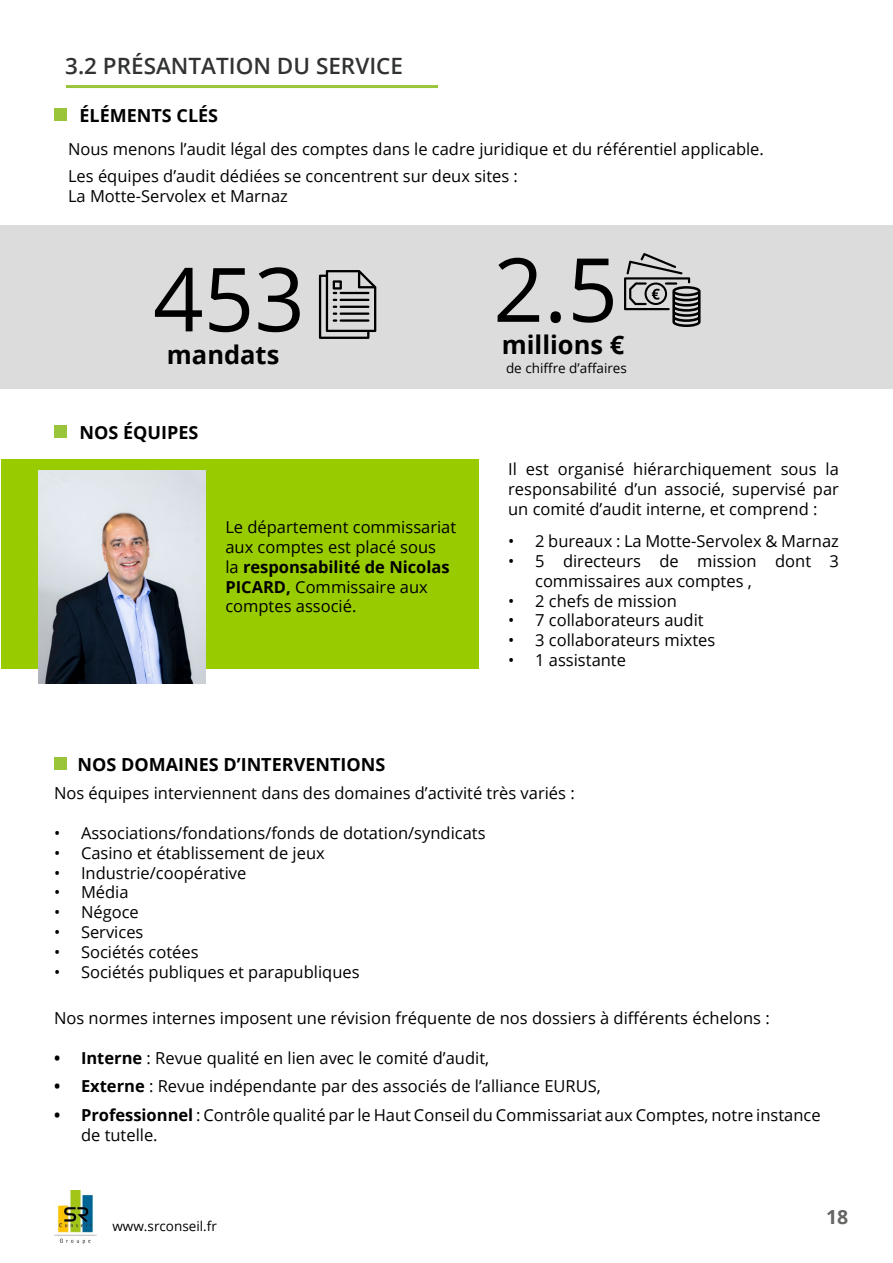
<style>
.page{position:relative;width:893px;height:1263px;background:#fff}
.page>*{position:absolute;margin:0;border:0;box-sizing:border-box;transform-origin:0 0}
.t1{font:88.5px "Open Sans";color:#000}
.t2{font:700 25.5px "Open Sans";color:#000}
.t3{font:600 22.5px "Open Sans";color:#313332}
.t4{font:700 19.5px "Open Sans";color:#666665}
.t5{font:700 18px "Open Sans";color:#000}
.t6{font:16.5px/19.8px "Open Sans";color:#000}
.t7{font:13.5px "Open Sans";color:#000}
.s1{font-weight:700}
</style>
<div class="page">
<img style="left:54px;top:1191px;width:43px;height:52px">
<div style="left:0;top:225px;width:893px;height:164px;background:#dcdcdc"></div>
<div style="left:1px;top:459px;width:477px;height:210px;background:#9c0"></div>
<hr style="left:66px;top:85px;width:372px;height:3px;background:#9ac43a">
<svg style="left:624px;top:253px;width:77px;height:74px"></svg>
<img style="left:38px;top:471px;width:167px;height:213px">
<svg style="left:319px;top:270px;width:57px;height:69px"></svg>
<div style="left:54px;top:425px;width:13px;height:13px;background:#9ac43a"></div>
<div style="left:54px;top:757px;width:13px;height:13px;background:#9ac43a"></div>
<div style="left:54px;top:108px;width:13px;height:13px;background:#9ac43a"></div>
<h3 class="t3" style="left:65px;top:51px;width:339px">3.2 PRÉSANTATION DU SERVICE</h3>
<p class="t5" style="left:80px;top:103px;width:140px">ÉLÉMENTS CLÉS</p>
<p class="t6" style="left:68px;top:135px;width:697px;line-height:27px">Nous menons l’audit légal des comptes dans le cadre juridique et du référentiel applicable.<br>Les équipes d’audit dédiées se concentrent sur deux sites :</p>
<p class="t6" style="left:68px;top:186px;width:221px">La Motte-Servolex et Marnaz</p>
<h1 class="t1" style="left:153px;top:239px;width:153px">453</h1>
<h2 class="t2" style="left:167px;top:337px;width:114px">mandats</h2>
<p class="t5" style="left:80px;top:420px;width:120px">NOS ÉQUIPES</p>
<p class="t6" style="left:225px;top:517px;width:232px">Le département commissariat aux comptes est placé sous<br>la <span class="s1">responsabilité de Nicolas<br>PICARD,</span> Commissaire aux comptes associé.</p>
<p class="t5" style="left:78px;top:751px;width:309px">NOS DOMAINES D’INTERVENTIONS</p>
<h1 class="t1" style="left:493px;top:229px;width:126px">2.5</h1>
<h2 class="t2" style="left:502px;top:327px;width:124px">millions €</h2>
<p class="t7" style="left:506px;top:359px;width:122px">de chiffre d’affaires</p>
<p class="t6" style="left:508px;top:459px;width:332px;text-align:justify">Il est organisé hiérarchiquement sous la responsabilité d’un associé, supervisé par un comité d’audit interne, et comprend :</p>
<p class="t6" style="left:508px;top:531px;width:332px">• 2 bureaux : La Motte-Servolex &amp; Marnaz</p>
<p class="t6" style="left:535px;top:551px;width:305px;text-indent:-27px">• 5 directeurs de mission dont 3 commissaires aux comptes ,</p>
<p class="t6" style="left:508px;top:590px;width:170px">• 2 chefs de mission</p>
<p class="t6" style="left:508px;top:610px;width:197px">• 7 collaborateurs audit</p>
<p class="t6" style="left:508px;top:630px;width:209px">• 3 collaborateurs mixtes</p>
<p class="t6" style="left:508px;top:650px;width:119px">• 1 assistante</p>
<p class="t6" style="left:54px;top:783px;width:522px">Nos équipes interviennent dans des domaines d’activité très variés :</p>
<p class="t6" style="left:54px;top:823px;width:433px">• Associations/fondations/fonds de dotation/syndicats</p>
<p class="t6" style="left:54px;top:842px;width:272px">• Casino et établissement de jeux</p>
<p class="t6" style="left:54px;top:862px;width:194px">• Industrie/coopérative</p>
<p class="t6" style="left:54px;top:882px;width:76px">• Média</p>
<p class="t6" style="left:54px;top:902px;width:86px">• Négoce</p>
<p class="t6" style="left:54px;top:922px;width:91px">• Services</p>
<p class="t6" style="left:54px;top:941px;width:146px">• Sociétés cotées</p>
<p class="t6" style="left:54px;top:961px;width:307px">• Sociétés publiques et parapubliques</p>
<p class="t6" style="left:54px;top:1008px;width:717px">Nos normes internes imposent une révision fréquente de nos dossiers à différents échelons :</p>
<p class="t6" style="left:54px;top:1048px;width:437px"><span class="s1">• Interne</span> : Revue qualité en lien avec le comité d’audit,</p>
<p class="t6" style="left:54px;top:1076px;width:548px"><span class="s1">• Externe</span> : Revue indépendante par des associés de l’alliance EURUS,</p>
<p class="t6" style="left:81px;top:1105px;width:741px;text-indent:-27px"><span class="s1">• Professionnel</span> : Contrôle qualité par le Haut Conseil du Commissariat aux Comptes, notre instance de tutelle.</p>
<p class="t7" style="left:112px;top:1216px;width:106px">www.srconseil.fr</p>
<p class="t4" style="left:826px;top:1203px;width:24px">18</p>
</div>
